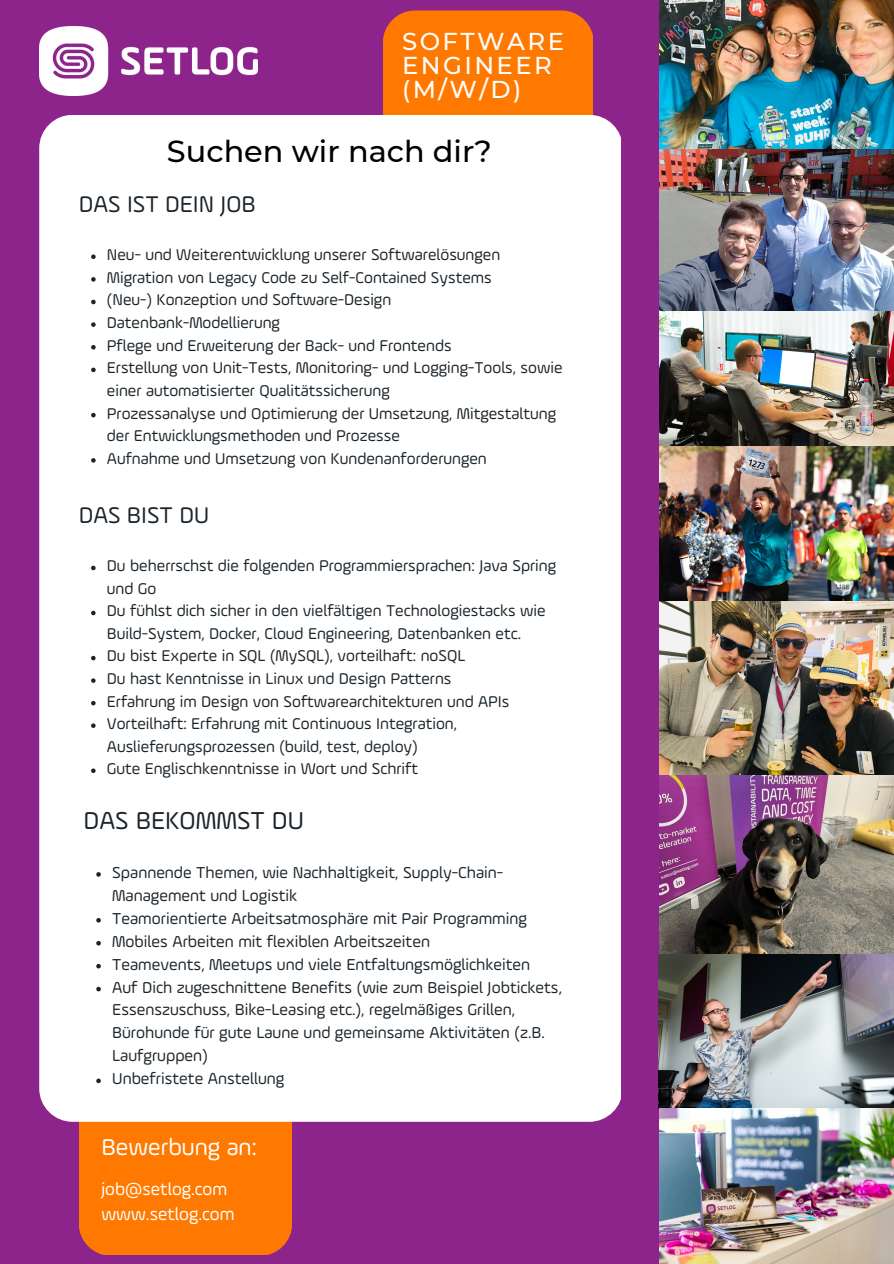
<style>
.page{position:relative;width:894px;height:1264px;background:#fff}
.page>*{position:absolute;margin:0;border:0;box-sizing:border-box;transform-origin:0 0}
.t1{font:500 30.3px "Montserrat";color:#000}
.t2{font:25.95px "Ample Soft";color:#1b242a}
.t3{font:500 24.45px/24.5px "Montserrat";letter-spacing:.1em;color:#fff}
.t4{font:24.45px "Ample Soft";color:#fff}
.t5{font:24.15px "Ample Soft";color:#1b242a}
.t6{font:18.3px/25.2px "Ample Soft";color:#fff}
.t7{font:16.8px/23px "Ample Soft";color:#1b242a}
.t8{font:16.65px/22.5px "Ample Soft";color:#1b242a}
</style>
<div class="page">
<div style="left:0;top:0;width:893px;height:1263px;background:#8d248c"></div>
<img style="left:659px;top:0;width:234px;height:149px">
<img style="left:658px;top:451px;width:235px;height:812px">
<img style="left:659px;top:311px;width:234px;height:140px">
<img style="left:659px;top:149px;width:234px;height:162px">
<div style="left:383px;top:11px;width:209px;height:170px;background:#ff7900;border-radius:32px"></div>
<div style="left:79px;top:1072px;width:212px;height:183px;background:#ff7900;border-radius:33px"></div>
<div style="left:39px;top:115px;width:582px;height:1006px;background:#fff"></div>
<svg style="left:91px;top:565px;width:5px;height:5px"></svg>
<svg style="left:91px;top:610px;width:5px;height:5px"></svg>
<svg style="left:91px;top:656px;width:5px;height:4px"></svg>
<svg style="left:91px;top:678px;width:5px;height:5px"></svg>
<svg style="left:91px;top:701px;width:5px;height:4px"></svg>
<svg style="left:91px;top:723px;width:5px;height:5px"></svg>
<svg style="left:91px;top:768px;width:5px;height:5px"></svg>
<svg style="left:91px;top:254px;width:5px;height:5px"></svg>
<svg style="left:91px;top:277px;width:5px;height:5px"></svg>
<svg style="left:91px;top:300px;width:5px;height:4px"></svg>
<svg style="left:91px;top:322px;width:5px;height:5px"></svg>
<svg style="left:91px;top:345px;width:5px;height:4px"></svg>
<svg style="left:91px;top:367px;width:5px;height:5px"></svg>
<svg style="left:91px;top:413px;width:5px;height:4px"></svg>
<svg style="left:91px;top:458px;width:5px;height:4px"></svg>
<svg style="left:96px;top:872px;width:5px;height:4px"></svg>
<svg style="left:96px;top:918px;width:5px;height:4px"></svg>
<svg style="left:96px;top:940px;width:5px;height:5px"></svg>
<svg style="left:96px;top:963px;width:5px;height:5px"></svg>
<svg style="left:96px;top:986px;width:5px;height:5px"></svg>
<svg style="left:96px;top:1078px;width:5px;height:5px"></svg>
<img style="left:39px;top:27px;width:219px;height:68px">
<h3 class="t3" style="left:402px;top:28px;width:163px">SOFTWARE<br>ENGINEER (M/W/D)</h3>
<h1 class="t1" style="left:167px;top:133px;width:326px">Suchen wir nach dir?</h1>
<h3 class="t5" style="left:79px;top:193px;width:178px">DAS IST DEIN JOB</h3>
<p class="t8" style="left:107px;top:245px;width:457px">Neu- und Weiterentwicklung unserer Softwarelösungen Migration von Legacy Code zu Self-Contained Systems<br>(Neu-) Konzeption und Software-Design Datenbank-Modellierung<br>Pflege und Erweiterung der Back- und Frontends<br>Erstellung von Unit-Tests, Monitoring- und Logging-Tools, sowie einer automatisierter Qualitätssicherung<br>Prozessanalyse und Optimierung der Umsetzung, Mitgestaltung der Entwicklungsmethoden und Prozesse<br>Aufnahme und Umsetzung von Kundenanforderungen</p>
<h3 class="t5" style="left:79px;top:505px;width:132px">DAS BIST DU</h3>
<p class="t8" style="left:107px;top:556px;width:450px">Du beherrschst die folgenden Programmiersprachen: Java Spring und Go<br>Du fühlst dich sicher in den vielfältigen Technologiestacks wie Build-System, Docker, Cloud Engineering, Datenbanken etc.<br>Du bist Experte in SQL (MySQL), vorteilhaft: noSQL<br>Du hast Kenntnisse in Linux und Design Patterns<br>Erfahrung im Design von Softwarearchitekturen und APIs Vorteilhaft: Erfahrung mit Continuous Integration, Auslieferungsprozessen (build, test, deploy)<br>Gute Englischkenntnisse in Wort und Schrift</p>
<h2 class="t2" style="left:84px;top:809px;width:222px">DAS BEKOMMST DU</h2>
<p class="t7" style="left:112px;top:862px;width:451px">Spannende Themen, wie Nachhaltigkeit, Supply-Chain-Management und Logistik<br>Teamorientierte Arbeitsatmosphäre mit Pair Programming Mobiles Arbeiten mit flexiblen Arbeitszeiten<br>Teamevents, Meetups und viele Entfaltungsmöglichkeiten<br>Auf Dich zugeschnittene Benefits (wie zum Beispiel Jobtickets, Essenszuschuss, Bike-Leasing etc.), regelmäßiges Grillen, Bürohunde für gute Laune und gemeinsame Aktivitäten (z.B.<br>Laufgruppen)<br>Unbefristete Anstellung</p>
<h3 class="t4" style="left:101px;top:1136px;width:157px">Bewerbung an:</h3>
<p class="t6" style="left:101px;top:1177px;width:134px">job@setlog.com www.setlog.com</p>
</div>
